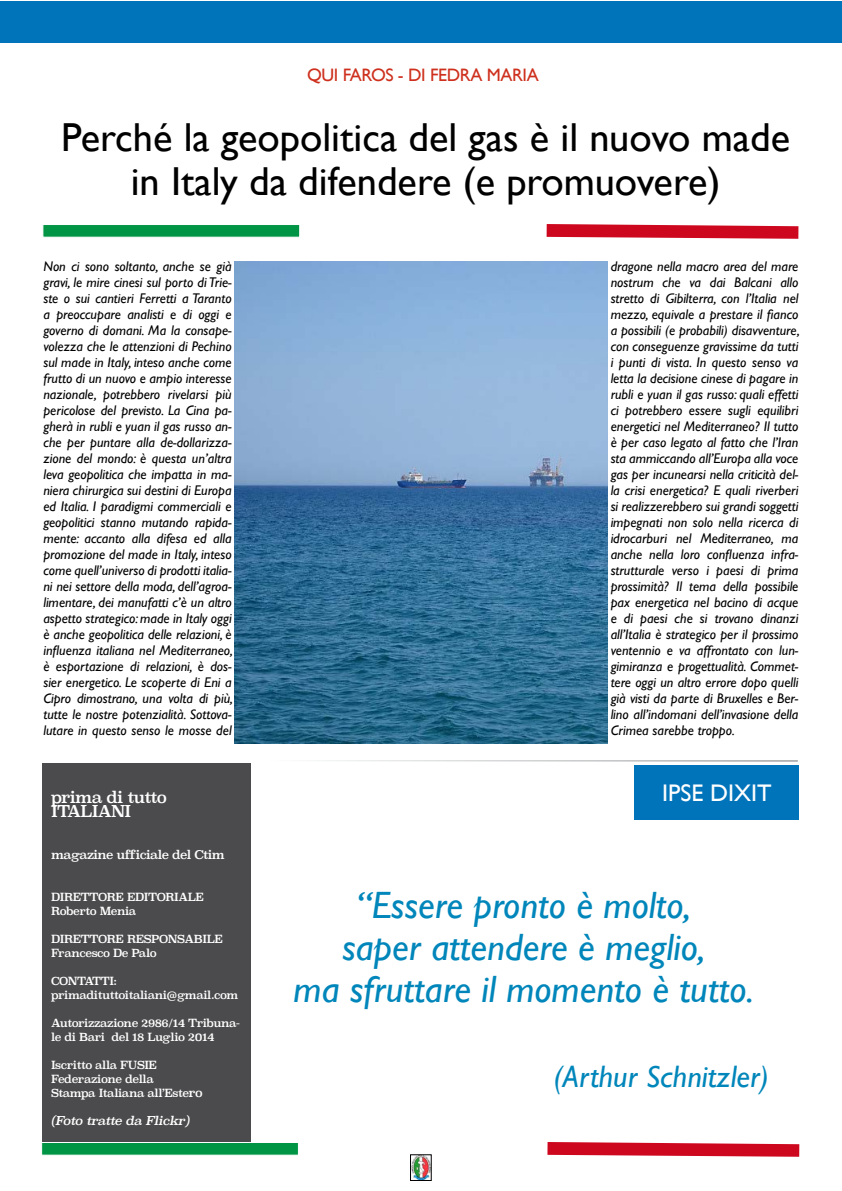
<style>
.page{position:relative;width:842px;height:1191px;background:#fff}
.page>*{position:absolute;margin:0;border:0;box-sizing:border-box;transform-origin:0 0}
.t1{font:40.4px/43.4px "Gill Sans";color:#000;text-align:center}
.t2{font:italic 38px/42px "Gill Sans";color:#0086ba;text-align:center}
.t3{font:italic 31px "Gill Sans";color:#0086ba}
.t4{font:24px "Gill Sans";color:#fff}
.t5{font:18px "Gill Sans";letter-spacing:-.02em;color:#ce301d}
.t6{font:16px/14px "Superclarendon";letter-spacing:-.05em;color:#fff}
.t7{font:italic 14px/16px "Gill Sans";color:#000;text-align:justify}
.t8{font:12px "Superclarendon";letter-spacing:-.05em;color:#fff}
.t9{font:italic 12px "Superclarendon";letter-spacing:-.04em;color:#fff}
.t10{font:11px/14px "Superclarendon";letter-spacing:-.04em;color:#fff}
.s1{font-size:12px}
</style>
<div class="page">
<div style="left:0;top:1px;width:842px;height:42px;background:#0074bb"></div>
<div style="left:43px;top:763px;width:208px;height:378px;background:#4b4b4d"></div>
<svg style="left:322px;top:760px;width:476px;height:2px"></svg>
<svg style="left:547px;top:224px;width:251px;height:15px;background:#d42c40"></svg>
<div style="left:42px;top:224px;width:258px;height:14px;background:#009445;border:1px solid #fff"></div>
<svg style="left:547px;top:1142px;width:252px;height:14px;background:#d22135"></svg>
<div style="left:41px;top:1142px;width:258px;height:13px;background:#009445;border:1px solid #fff"></div>
<img style="left:412px;top:1156px;width:17px;height:22px">
<img style="left:235px;top:261px;width:372px;height:482px">
<div style="left:634px;top:765px;width:165px;height:55px;background:#0074bb"></div>
<p class="t5" style="left:307px;top:64px;width:233px">QUI FAROS - DI FEDRA MARIA</p>
<h1 class="t1" style="left:61px;top:115px;width:730px">Perché la geopolitica del gas è il nuovo made in Italy da difendere (e promuovere)</h1>
<p class="t7" style="left:43px;top:258px;width:191px">Non ci sono soltanto, anche se già gravi, le mire cinesi sul porto di Trie&shy;ste o sui cantieri Ferretti a Taranto a preoccupare analisti e di oggi e governo di domani. Ma la consape&shy;volezza che le attenzioni di Pechino sul made in Italy, inteso anche come frutto di un nuovo e ampio interesse nazionale, potrebbero rivelarsi più pericolose del previsto. La Cina pa&shy;gherà in rubli e yuan il gas russo an&shy;che per puntare alla de-dollarizza&shy;zione del mondo: è questa un’altra leva geopolitica che impatta in ma&shy;niera chirurgica sui destini di Europa ed Italia. I paradigmi commerciali e geopolitici stanno mutando rapida&shy;mente: accanto alla difesa ed alla promozione del made in Italy, inteso come quell’universo di prodotti italia&shy;ni nei settore della moda, dell’agroa&shy;limentare, dei manufatti c’è un altro aspetto strategico: made in Italy oggi è anche geopolitica delle relazioni, è influenza italiana nel Mediterraneo, è esportazione di relazioni, è dos&shy;sier energetico. Le scoperte di Eni a Cipro dimostrano, una volta di più, tutte le nostre potenzialità. Sottova&shy;lutare in questo senso le mosse del</p>
<p class="t7" style="left:611px;top:258px;width:191px">dragone nella macro area del mare nostrum che va dai Balcani allo stretto di Gibilterra, con l’Italia nel mezzo, equivale a prestare il fianco a possibili (e probabili) disavventure, con conseguenze gravissime da tutti i punti di vista. In questo senso va letta la decisione cinese di pagare in rubli e yuan il gas russo: quali effetti ci potrebbero essere sugli equilibri energetici nel Mediterraneo? Il tutto è per caso legato al fatto che l’Iran sta ammiccando all’Europa alla voce gas per incunearsi nella criticità del&shy;la crisi energetica? E quali riverberi si realizzerebbero sui grandi soggetti impegnati non solo nella ricerca di idrocarburi nel Mediterraneo, ma anche nella loro confluenza infra&shy;strutturale verso i paesi di prima prossimità? Il tema della possibile pax energetica nel bacino di acque e di paesi che si trovano dinanzi all’Italia è strategico per il prossimo ventennio e va affrontato con lun&shy;gimiranza e progettualità. Commet&shy;tere oggi un altro errore dopo quelli già visti da parte di Bruxelles e Ber&shy;lino all’indomani dell’invasione della Crimea sarebbe troppo.</p>
<p class="t6" style="left:51px;top:791px;width:117px">prima di tutto<br>ITALIANI</p>
<p class="t8" style="left:51px;top:846px;width:175px">magazine ufficiale del Ctim</p>
<p class="t10" style="left:51px;top:890px;width:154px">DIRETTORE EDITORIALE<br>Roberto Menia</p>
<p class="t10" style="left:51px;top:932px;width:173px">DIRETTORE RESPONSABILE<br>Francesco De Palo</p>
<p class="t10" style="left:51px;top:974px;width:189px">CONTATTI: primadituttoitaliani@gmail.com</p>
<p class="t10" style="left:51px;top:1016px;width:190px">Autorizzazione 2986/14 Tribuna&shy;le di Bari del 18 Luglio 2014</p>
<p class="t10" style="left:51px;top:1058px;width:153px">Iscritto alla FUSIE<br>Federazione della<br>Stampa Italiana all’Este<span class="s1">ro</span></p>
<p class="t9" style="left:51px;top:1113px;width:140px">(Foto tratte da Flickr)</p>
<h3 class="t4" style="left:662px;top:778px;width:111px">IPSE DIXIT</h3>
<h2 class="t2" style="left:294px;top:884px;width:462px">“Essere pronto è molto,<br>saper attendere è meglio,<br>ma sfruttare il momento è tutto.</h2>
<h3 class="t3" style="left:554px;top:1058px;width:216px">(Arthur Schnitzler)</h3>
</div>
